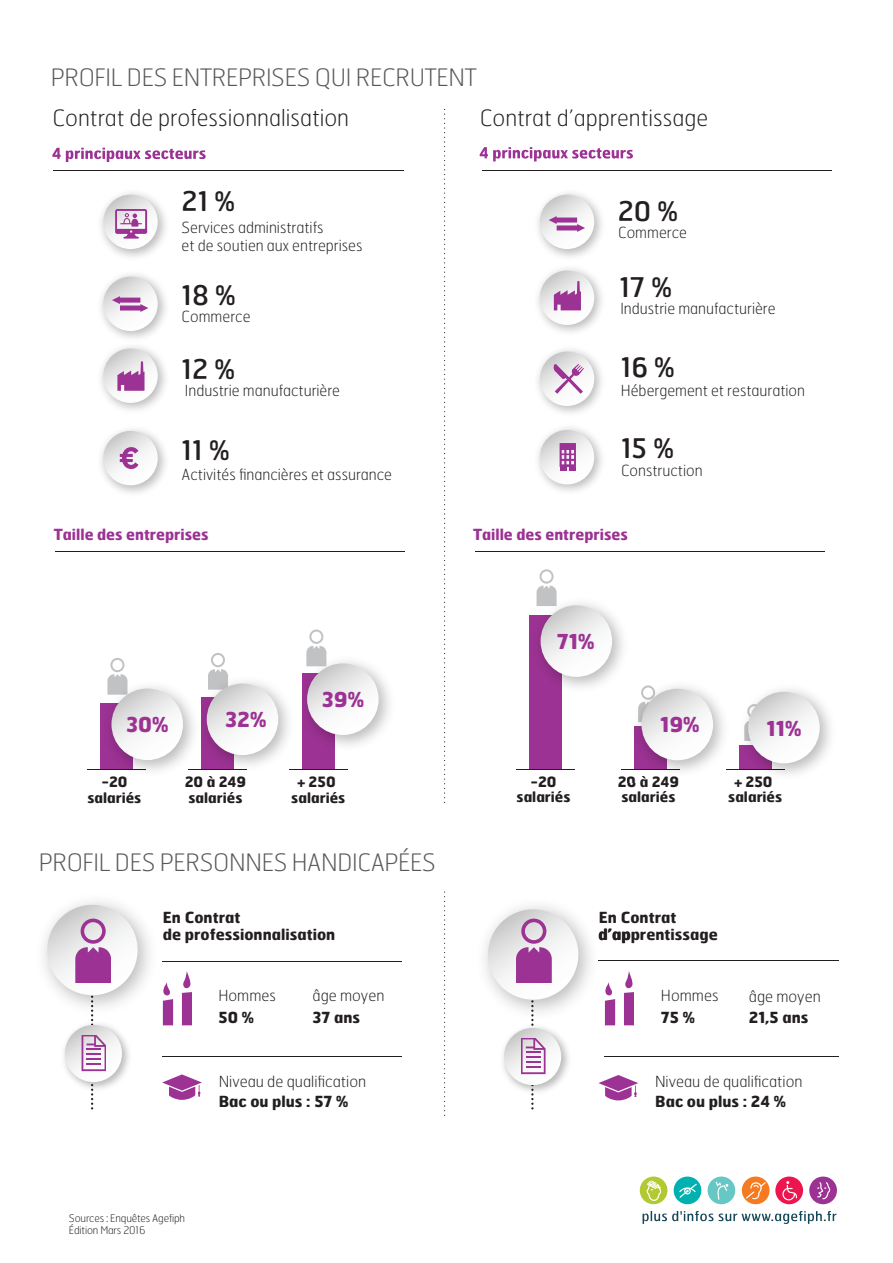
<style>
.page{position:relative;width:893px;height:1263px;background:#fff}
.page>*{position:absolute;margin:0;border:0;box-sizing:border-box;transform-origin:0 0}
.t1{font:27px "Hermes";color:#231f20}
.t2{font:100 24px "Hermes";letter-spacing:-.015em;color:#57585a}
.t3{font:100 22.95px "Hermes";color:#231f20}
.t4{font:100 22.5px "Hermes";color:#231f20}
.t5{font:700 20.55px "Hermes";color:#9c3293}
.t6{font:100 15.3px/18px "Hermes";color:#231f20}
.t7{font:700 15.3px "Hermes";color:#231f20}
.t8{font:700 15.3px "Hermes";color:#9c3293}
.t9{font:700 14.25px/15.8px "Hermes";color:#231f20;text-align:center}
.t10{font:100 10.5px/12.6px "Hermes";letter-spacing:-.015em;color:#231f20}
.s1{font-size:22.5px}
</style>
<div class="page">
<svg style="left:598px;top:1075px;width:40px;height:25px"></svg>
<svg style="left:444px;top:109px;width:1px;height:694px"></svg>
<svg style="left:444px;top:892px;width:1px;height:224px"></svg>
<hr style="left:87px;top:769px;width:58px;height:1px;background:#231f20">
<div style="left:302px;top:674px;width:32px;height:95px;background:#9c3293"></div>
<hr style="left:289px;top:769px;width:58px;height:1px;background:#231f20">
<hr style="left:475px;top:551px;width:350px;height:1px;background:#231f20">
<hr style="left:55px;top:551px;width:350px;height:1px;background:#231f20">
<hr style="left:482px;top:170px;width:349px;height:1px;background:#231f20">
<img style="left:302px;top:651px;width:87px;height:106px">
<svg style="left:307px;top:663px;width:72px;height:72px"></svg>
<svg style="left:110px;top:658px;width:15px;height:15px"></svg>
<svg style="left:211px;top:653px;width:14px;height:17px"></svg>
<svg style="left:306px;top:629px;width:20px;height:37px"></svg>
<img style="left:205px;top:670px;width:84px;height:100px">
<svg style="left:207px;top:683px;width:71px;height:72px"></svg>
<img style="left:100px;top:674px;width:105px;height:97px">
<svg style="left:111px;top:688px;width:72px;height:72px"></svg>
<div style="left:529px;top:615px;width:32px;height:155px;background:#9c3293"></div>
<hr style="left:516px;top:769px;width:58px;height:1px;background:#231f20">
<hr style="left:621px;top:769px;width:58px;height:1px;background:#231f20">
<svg style="left:537px;top:569px;width:20px;height:23px"></svg>
<img style="left:634px;top:685px;width:100px;height:87px">
<svg style="left:641px;top:689px;width:72px;height:71px"></svg>
<img style="left:536px;top:592px;width:87px;height:108px">
<svg style="left:541px;top:605px;width:71px;height:72px"></svg>
<img style="left:734px;top:689px;width:96px;height:86px">
<svg style="left:748px;top:692px;width:72px;height:71px"></svg>
<hr style="left:53px;top:170px;width:351px;height:1px;background:#231f20">
<hr style="left:162px;top:961px;width:240px;height:1px;background:#231f20">
<hr style="left:598px;top:960px;width:240px;height:1px;background:#231f20">
<hr style="left:162px;top:1056px;width:240px;height:1px;background:#231f20">
<svg style="left:163px;top:971px;width:29px;height:54px"></svg>
<svg style="left:162px;top:1074px;width:40px;height:26px"></svg>
<hr style="left:604px;top:1056px;width:234px;height:1px;background:#231f20">
<svg style="left:606px;top:971px;width:28px;height:54px"></svg>
<img style="left:64px;top:1027px;width:65px;height:58px">
<svg style="left:65px;top:1025px;width:57px;height:57px"></svg>
<img style="left:503px;top:1031px;width:66px;height:57px">
<svg style="left:504px;top:1028px;width:57px;height:57px"></svg>
<svg style="left:47px;top:905px;width:91px;height:90px"></svg>
<svg style="left:75px;top:918px;width:36px;height:191px"></svg>
<img style="left:484px;top:905px;width:122px;height:121px">
<svg style="left:488px;top:909px;width:90px;height:91px"></svg>
<svg style="left:516px;top:918px;width:36px;height:191px"></svg>
<img style="left:101px;top:193px;width:65px;height:64px">
<svg style="left:103px;top:195px;width:55px;height:54px"></svg>
<svg style="left:115px;top:209px;width:32px;height:30px"></svg>
<img style="left:101px;top:274px;width:65px;height:64px">
<svg style="left:103px;top:277px;width:55px;height:54px"></svg>
<svg style="left:112px;top:296px;width:36px;height:16px"></svg>
<img style="left:101px;top:346px;width:65px;height:147px">
<svg style="left:103px;top:348px;width:55px;height:55px"></svg>
<svg style="left:117px;top:361px;width:28px;height:30px"></svg>
<svg style="left:103px;top:431px;width:55px;height:54px"></svg>
<svg style="left:120px;top:447px;width:19px;height:22px"></svg>
<img style="left:538px;top:193px;width:64px;height:64px">
<svg style="left:540px;top:195px;width:54px;height:54px"></svg>
<svg style="left:549px;top:216px;width:36px;height:16px"></svg>
<img style="left:538px;top:268px;width:64px;height:145px">
<svg style="left:540px;top:271px;width:54px;height:54px"></svg>
<svg style="left:554px;top:281px;width:27px;height:29px"></svg>
<svg style="left:540px;top:352px;width:54px;height:54px"></svg>
<svg style="left:552px;top:363px;width:32px;height:31px"></svg>
<img style="left:538px;top:427px;width:64px;height:64px">
<svg style="left:540px;top:430px;width:54px;height:54px"></svg>
<svg style="left:560px;top:443px;width:16px;height:28px"></svg>
<svg style="left:52px;top:148px;width:154px;height:14px"></svg>
<svg style="left:480px;top:147px;width:153px;height:14px"></svg>
<svg style="left:640px;top:1176px;width:27px;height:28px"></svg>
<svg style="left:809px;top:1176px;width:28px;height:28px"></svg>
<svg style="left:742px;top:1176px;width:61px;height:28px"></svg>
<svg style="left:674px;top:1176px;width:27px;height:28px"></svg>
<svg style="left:708px;top:1176px;width:27px;height:28px"></svg>
<svg style="left:642px;top:1211px;width:194px;height:13px"></svg>
<h2 class="t2" style="left:51px;top:63px;width:427px">PROFIL DES ENTREPRISES QUI RECRUTENT</h2>
<h3 class="t3" style="left:52px;top:104px;width:298px"><span class="s1">Contrat</span> de professionnalisation</h3>
<h3 class="t4" style="left:480px;top:104px;width:230px">Contrat d’apprentissage</h3>
<h1 class="t1" style="left:182px;top:184px;width:55px">21 %</h1>
<p class="t6" style="left:182px;top:218px;width:182px">Services administratifs<br>et de soutien aux entreprises</p>
<h1 class="t1" style="left:182px;top:278px;width:55px">18 %</h1>
<p class="t6" style="left:182px;top:307px;width:70px">Commerce</p>
<h1 class="t1" style="left:182px;top:352px;width:55px">12 %</h1>
<p class="t6" style="left:185px;top:381px;width:157px">Industrie manufacturière</p>
<h1 class="t1" style="left:182px;top:433px;width:49px">11 %</h1>
<p class="t6" style="left:182px;top:465px;width:212px">Activités financières et assurance</p>
<h1 class="t1" style="left:618px;top:194px;width:62px">20 %</h1>
<p class="t6" style="left:618px;top:223px;width:70px">Commerce</p>
<h1 class="t1" style="left:620px;top:270px;width:54px">17 %</h1>
<p class="t6" style="left:620px;top:299px;width:157px">Industrie manufacturière</p>
<h1 class="t1" style="left:621px;top:350px;width:55px">16 %</h1>
<p class="t6" style="left:621px;top:381px;width:186px">Hébergement et restauration</p>
<h1 class="t1" style="left:621px;top:430px;width:54px">15 %</h1>
<p class="t6" style="left:621px;top:461px;width:83px">Construction</p>
<p class="t8" style="left:54px;top:524px;width:156px">Taille des entreprises</p>
<p class="t8" style="left:473px;top:524px;width:156px">Taille des entreprises</p>
<h3 class="t5" style="left:126px;top:711px;width:44px">30%</h3>
<h3 class="t5" style="left:225px;top:706px;width:42px">32%</h3>
<h3 class="t5" style="left:322px;top:686px;width:44px">39%</h3>
<p class="t9" style="left:185px;top:773px;width:63px;text-align:left">20 à 249 salariés</p>
<p class="t9" style="left:87px;top:773px;width:55px">-20 salariés</p>
<p class="t9" style="left:291px;top:773px;width:55px">+ 250 salariés</p>
<h2 class="t2" style="left:39px;top:848px;width:399px">PROFIL DES PERSONNES HANDICAPÉES</h2>
<h3 class="t5" style="left:557px;top:628px;width:39px">71%</h3>
<h3 class="t5" style="left:660px;top:711px;width:41px">19%</h3>
<h3 class="t5" style="left:767px;top:715px;width:36px">11%</h3>
<p class="t9" style="left:618px;top:773px;width:63px;text-align:left">20 à 249 salariés</p>
<p class="t9" style="left:517px;top:773px;width:55px">-20 salariés</p>
<p class="t9" style="left:728px;top:773px;width:55px">+ 250 salariés</p>
<p class="t7" style="left:163px;top:908px;width:79px">En Contrat</p>
<p class="t7" style="left:599px;top:908px;width:79px">En Contrat</p>
<p class="t7" style="left:163px;top:924px;width:174px">de professionnalisation</p>
<p class="t7" style="left:599px;top:924px;width:121px">d’apprentissage</p>
<p class="t6" style="left:218px;top:986px;width:59px">Hommes</p>
<p class="t7" style="left:218px;top:1007px;width:37px">50 %</p>
<p class="t6" style="left:312px;top:986px;width:73px">âge moyen</p>
<p class="t7" style="left:312px;top:1007px;width:49px">37 ans</p>
<p class="t6" style="left:661px;top:986px;width:59px">Hommes</p>
<p class="t7" style="left:661px;top:1007px;width:35px">75 %</p>
<p class="t6" style="left:749px;top:987px;width:73px">âge moyen</p>
<p class="t7" style="left:749px;top:1008px;width:61px">21,5 ans</p>
<p class="t6" style="left:219px;top:1072px;width:149px">Niveau de qualification</p>
<p class="t7" style="left:219px;top:1091px;width:131px">Bac ou plus : 57 %</p>
<p class="t10" style="left:69px;top:1211px;width:118px">Sources : Enquêtes Agefiph<br>Édition Mars 2016</p>
<p class="t6" style="left:655px;top:1072px;width:149px">Niveau de qualification</p>
<p class="t7" style="left:655px;top:1091px;width:132px">Bac ou plus : 24 %</p>
</div>
